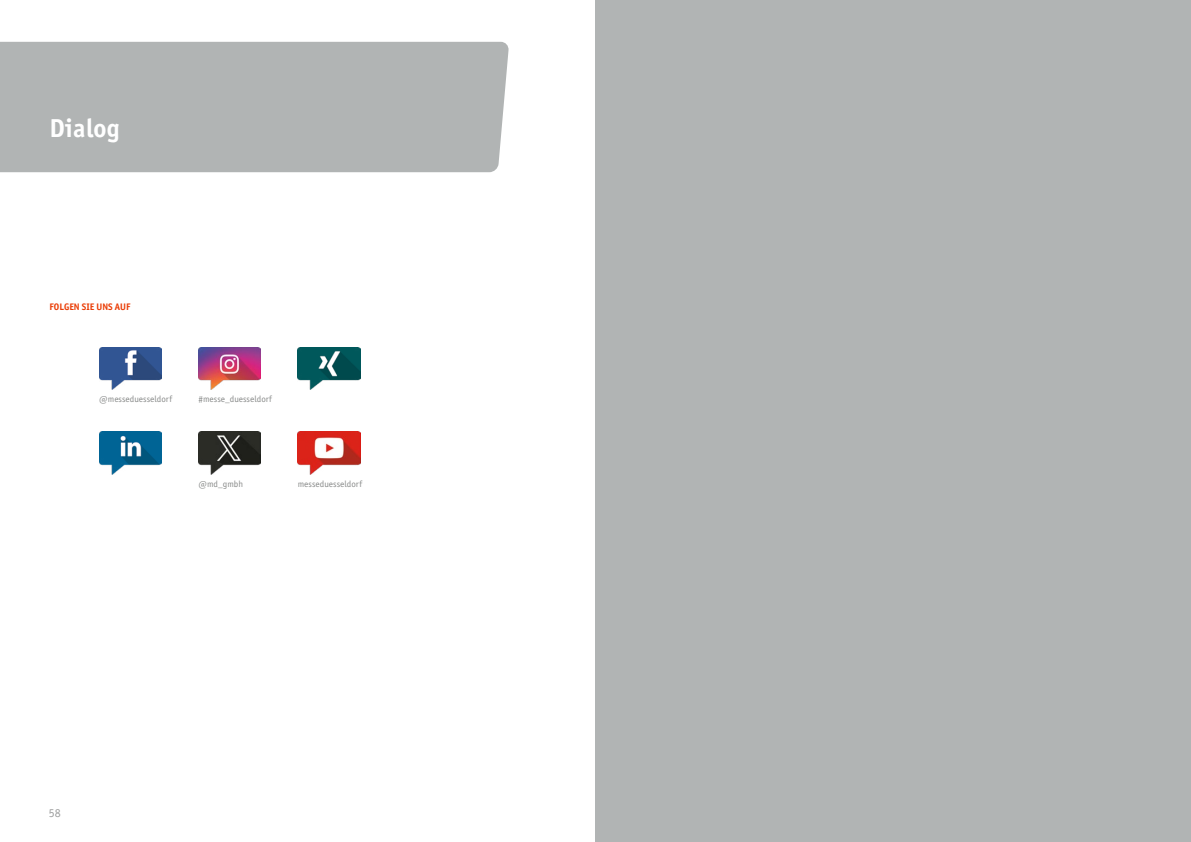
<style>
.page{position:relative;width:1191px;height:842px;background:#fff}
.page>*{position:absolute;margin:0;border:0;box-sizing:border-box;transform-origin:0 0}
.t1{font:700 26px "Officina Sans ITC Pro";letter-spacing:.01em;color:#fff}
.t2{font:12px "Officina Sans ITC Pro";color:#9d9e9e}
.t3{font:700 9.5px "Officina Sans ITC Pro";letter-spacing:.005em;color:#ea3c05}
.t4{font:9px "Officina Sans ITC Pro";letter-spacing:.005em;color:#878988}
</style>
<div class="page">
<div style="left:595px;top:0;width:596px;height:842px;background:#b1b4b4"></div>
<div style="left:0;top:42px;width:509px;height:130px;background:#b1b4b4"></div>
<img style="left:99px;top:347px;width:63px;height:42px">
<img style="left:298px;top:432px;width:62px;height:42px">
<img style="left:298px;top:347px;width:62px;height:42px">
<img style="left:99px;top:432px;width:63px;height:42px">
<img style="left:198px;top:432px;width:63px;height:42px">
<img style="left:198px;top:347px;width:63px;height:42px">
<p class="t1" style="left:50px;top:112px;width:72px">Dialog</p>
<p class="t3" style="left:50px;top:301px;width:82px">FOLGEN SIE UNS AUF</p>
<p class="t4" style="left:99px;top:394px;width:74px">@messeduesseldorf</p>
<p class="t4" style="left:198px;top:394px;width:75px">#messe_duesseldorf</p>
<p class="t2" style="left:49px;top:806px;width:13px">58</p>
<p class="t4" style="left:198px;top:479px;width:46px">@md_gmbh</p>
<p class="t4" style="left:298px;top:479px;width:66px">messeduesseldorf</p>
</div>
